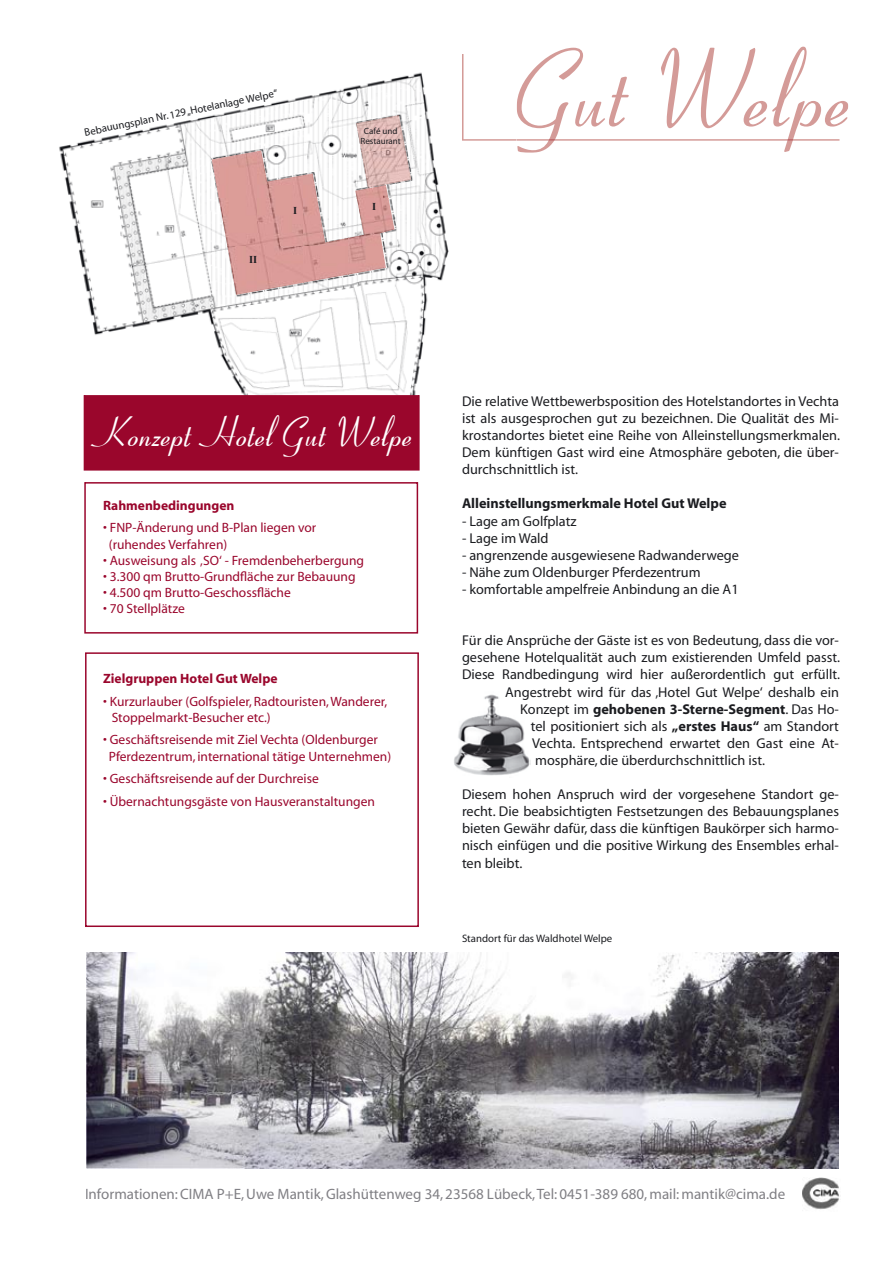
<style>
.page{position:relative;width:893px;height:1263px;background:#fff}
.page>*{position:absolute;margin:0;border:0;box-sizing:border-box;transform-origin:0 0}
.t1{font:105px "Coronet";color:#d49b98}
.t2{font:40.5px "Coronet";color:#fff}
.t3{font:15px "Myriad";color:#807f84}
.t4{font:14.25px/17.1px "Myriad";color:#1b1c20;text-align:justify}
.t5{font:700 14.25px "Myriad";color:#1b1c20}
.t6{font:13.5px/16.2px "Myriad";color:#9a062c}
.t7{font:700 13.5px "Myriad";color:#9a062c}
.t8{font:10.8px "Myriad";color:#1b1c20}
.t9{font:700 10.5px "Times New Roman";color:#1b1c20}
.t10{font:9px/10.8px "Myriad";color:#1b1c20;text-align:center}
.s1{font-weight:400}
.s2{font-weight:700}
</style>
<div class="page">
<svg style="left:85px;top:652px;width:334px;height:275px"></svg>
<img style="left:59px;top:72px;width:390px;height:353px">
<img style="left:212px;top:151px;width:182px;height:144px">
<img style="left:356px;top:115px;width:55px;height:73px">
<div style="left:84px;top:395px;width:336px;height:76px;background:#9a062c"></div>
<svg style="left:84px;top:482px;width:334px;height:152px"></svg>
<img style="left:802px;top:1178px;width:37px;height:32px">
<img style="left:86px;top:952px;width:752px;height:216px">
<img style="left:454px;top:694px;width:77px;height:82px">
<svg style="left:462px;top:54px;width:377px;height:87px"></svg>
<p class="t8" style="left:84px;top:128px;width:198px;rotate:-12deg">Bebauungsplan Nr. 129 „Hotelanlage Welpe“</p>
<p class="t9" style="left:249px;top:252px;width:10px">II</p>
<p class="t9" style="left:293px;top:204px;width:6px">I</p>
<p class="t10" style="left:360px;top:126px;width:42px">Café und<br>Restaurant</p>
<p class="t9" style="left:372px;top:199px;width:6px">I</p>
<h1 class="t1" style="left:500px;top:26px;width:340px">Gut Welpe</h1>
<h2 class="t2" style="left:87px;top:408px;width:322px">Konzept Hotel Gut Welpe</h2>
<p class="t7" style="left:103px;top:498px;width:133px">Rahmenbedingungen</p>
<p class="t6" style="left:109px;top:520px;width:209px;text-indent:-6px">• FNP-Änderung und B-Plan liegen vor (ruhendes Verfahren)</p>
<p class="t6" style="left:103px;top:553px;width:262px">• Ausweisung als ‚SO‘ - Fremdenbeherbergung</p>
<p class="t6" style="left:103px;top:569px;width:254px">• 3.300 qm Brutto-Grundfläche zur Bebauung</p>
<p class="t6" style="left:103px;top:585px;width:189px">• 4.500 qm Brutto-Geschossfläche</p>
<p class="t6" style="left:103px;top:601px;width:83px">• 70 Stellplätze</p>
<p class="t7" style="left:103px;top:671px;width:176px">Zielgruppen Hotel Gut Welpe</p>
<p class="t6" style="left:112px;top:694px;width:277px;text-indent:-9px">• Kurzurlauber (Golfspieler, Radtouristen, Wanderer,<br>Stoppelmarkt-Besucher etc.)</p>
<p class="t6" style="left:109px;top:732px;width:284px;text-indent:-6px">• Geschäftsreisende mit Ziel Vechta (Oldenburger<br>Pferdezentrum, international tätige Unternehmen)</p>
<p class="t6" style="left:103px;top:771px;width:217px">• Geschäftsreisende auf der Durchreise</p>
<p class="t6" style="left:103px;top:794px;width:273px">• Übernachtungsgäste von Hausveranstaltungen</p>
<p class="t4" style="left:462px;top:393px;width:379px">Die relative Wettbewerbsposition des Hotelstandortes in Vechta ist als ausgesprochen gut zu bezeichnen. Die Qualität des Mi&shy;krostandortes bietet eine Reihe von Alleinstellungsmerkmalen.<br>Dem künftigen Gast wird eine Atmosphäre geboten, die über&shy;durchschnittlich ist.</p>
<p class="t5" style="left:462px;top:496px;width:266px">Alleinstellungsmerkmale Hotel Gut Welpe</p>
<p class="t4" style="left:462px;top:513px;width:116px">- Lage am Golfplatz</p>
<p class="t4" style="left:462px;top:530px;width:88px">- Lage im Wald</p>
<p class="t4" style="left:462px;top:547px;width:279px">- angrenzende ausgewiesene Radwanderwege</p>
<p class="t4" style="left:462px;top:564px;width:240px">- Nähe zum Oldenburger Pferdezentrum</p>
<p class="t4" style="left:462px;top:581px;width:278px">- komfortable ampelfreie Anbindung an die A1</p>
<p class="t4" style="left:462px;top:632px;width:378px">Für die Ansprüche der Gäste ist es von Bedeutung, dass die vor-</p>
<p class="t4" style="left:462px;top:650px;width:380px">gesehene Hotelqualität auch zum existierenden Umfeld passt.</p>
<p class="t4" style="left:462px;top:667px;width:379px">Diese Randbedingung wird hier außerordentlich gut erfüllt.</p>
<p class="t4" style="left:505px;top:684px;width:335px">Angestrebt wird für das ‚Hotel Gut Welpe‘ deshalb ein</p>
<p class="t5" style="left:520px;top:701px;width:320px"><span class="s1">Konzept im</span> gehobenen 3-Sterne-Segment<span class="s1">. Das Ho-</span></p>
<p class="t4" style="left:531px;top:718px;width:310px">tel positioniert sich als <span class="s2">„erstes Haus“</span> am Standort</p>
<p class="t4" style="left:532px;top:735px;width:308px">Vechta. Entsprechend erwartet den Gast eine At-</p>
<p class="t4" style="left:535px;top:752px;width:231px">mosphäre, die überdurchschnittlich ist.</p>
<p class="t4" style="left:462px;top:786px;width:378px">Diesem hohen Anspruch wird der vorgesehene Standort ge&shy;recht. Die beabsichtigten Festsetzungen des Bebauungsplanes bieten Gewähr dafür, dass die künftigen Baukörper sich harmo&shy;nisch einfügen und die positive Wirkung des Ensembles erhal&shy;ten bleibt.</p>
<p class="t8" style="left:462px;top:932px;width:152px">Standort für das Waldhotel Welpe</p>
<p class="t3" style="left:85px;top:1186px;width:702px">Informationen: CIMA P+E, Uwe Mantik, Glashüttenweg 34, 23568 Lübeck, Tel: 0451-389 680, mail: mantik@cima.de</p>
</div>
